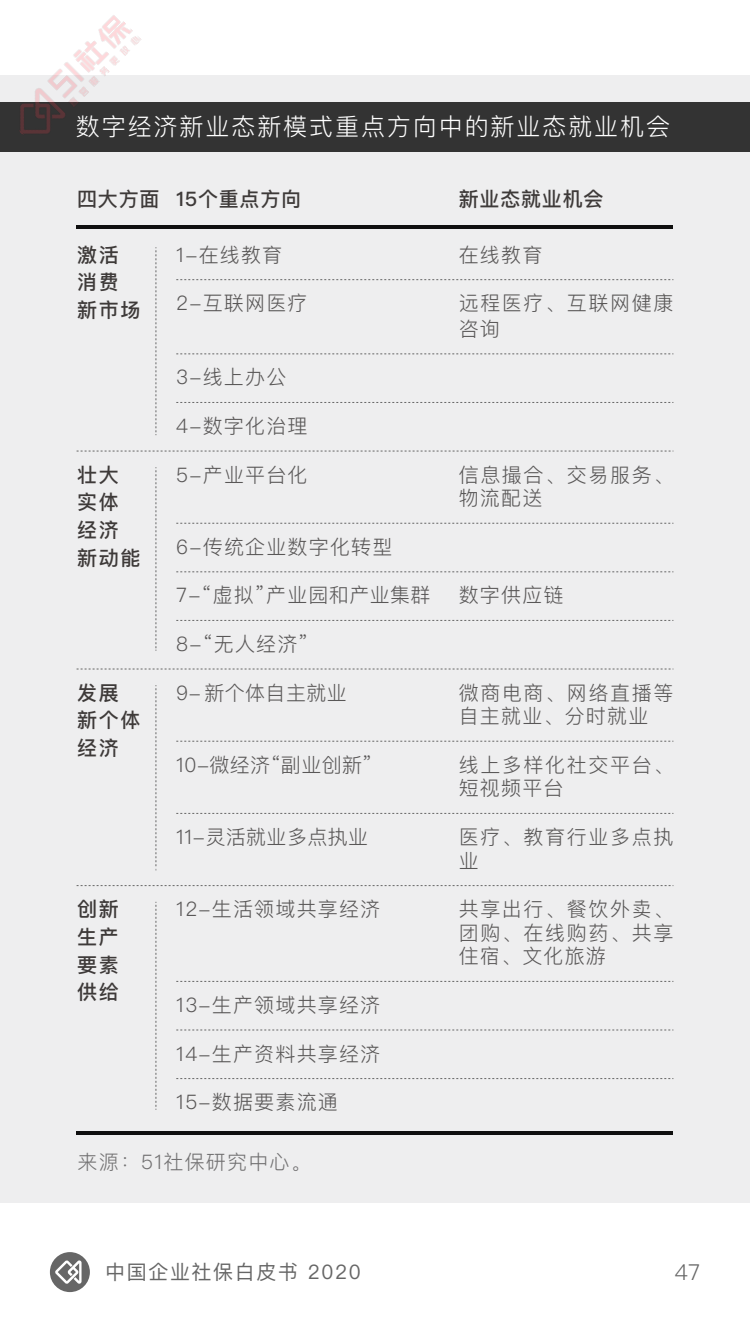
<style>
.page{position:relative;width:750px;height:1334px;background:#fff}
.page>*{position:absolute;margin:0;border:0;box-sizing:border-box;transform-origin:0 0}
.t1{font:300 24px "Ping Fang SC";letter-spacing:.08em;color:#fff}
.t2{font:300 22px "Ping Fang SC";color:#666}
.t3{font:300 20px/23.6px "Ping Fang SC";letter-spacing:.06em;color:#595757;text-align:justify}
.t4{font:300 20px/23.6px "Ping Fang SC";letter-spacing:.08em;color:#595757}
.t5{font:300 20px "Ping Fang SC";letter-spacing:.02em;color:#595757}
.t6{font:500 20px/27.7px "Ping Fang SC";letter-spacing:.08em;color:#3e3a39}
.t7{font:500 20px "Ping Fang SC";letter-spacing:.04em;color:#3e3a39}
.t8{font:20px "Ping Fang SC";letter-spacing:.08em;color:#666}
.t9{font:300 20px "Ping Fang SC";letter-spacing:.06em;color:#717071}
</style>
<div class="page">
<svg style="left:50px;top:1252px;width:40px;height:40px"></svg>
<div style="left:0;top:75px;width:750px;height:1127px;background:#eeeeef"></div>
<div style="left:0;top:102px;width:750px;height:50px;background:#333"></div>
<hr style="left:77px;top:226px;width:596px;height:3px;background:#0f0f0f">
<hr style="left:77px;top:1132px;width:596px;height:3px;background:#0f0f0f">
<svg style="left:77px;top:451px;width:596px;height:1px"></svg>
<svg style="left:176px;top:353px;width:497px;height:1px"></svg>
<svg style="left:176px;top:279px;width:497px;height:1px"></svg>
<svg style="left:176px;top:402px;width:497px;height:1px"></svg>
<svg style="left:156px;top:247px;width:1px;height:188px"></svg>
<svg style="left:156px;top:467px;width:1px;height:184px"></svg>
<svg style="left:156px;top:685px;width:1px;height:185px"></svg>
<svg style="left:156px;top:902px;width:1px;height:208px"></svg>
<svg style="left:77px;top:669px;width:596px;height:1px"></svg>
<svg style="left:77px;top:885px;width:596px;height:1px"></svg>
<svg style="left:176px;top:620px;width:497px;height:1px"></svg>
<svg style="left:176px;top:523px;width:497px;height:1px"></svg>
<svg style="left:176px;top:571px;width:497px;height:1px"></svg>
<svg style="left:176px;top:741px;width:497px;height:1px"></svg>
<svg style="left:176px;top:813px;width:497px;height:1px"></svg>
<svg style="left:176px;top:981px;width:497px;height:1px"></svg>
<svg style="left:176px;top:1030px;width:497px;height:1px"></svg>
<svg style="left:176px;top:1078px;width:497px;height:1px"></svg>
<img style="left:19px;top:15px;width:123px;height:120px">
<p class="t1" style="left:76px;top:112px;width:596px">数字经济新业态新模式重点方向中的新业态就业机会</p>
<p class="t6" style="left:77px;top:185px;width:84px">四大方面</p>
<p class="t6" style="left:77px;top:240px;width:65px">激活消费新市场</p>
<p class="t7" style="left:176px;top:186px;width:126px">15个重点方向</p>
<p class="t3" style="left:176px;top:242px;width:108px">1-在线教育</p>
<p class="t3" style="left:176px;top:291px;width:133px">2-互联网医疗</p>
<p class="t6" style="left:77px;top:460px;width:65px">壮大实体经济新动能</p>
<p class="t6" style="left:77px;top:678px;width:65px">发展新个体经济</p>
<p class="t3" style="left:176px;top:365px;width:112px">3-线上办公</p>
<p class="t3" style="left:176px;top:414px;width:133px">4-数字化治理</p>
<p class="t3" style="left:176px;top:462px;width:133px">5-产业平台化</p>
<p class="t3" style="left:176px;top:535px;width:218px">6-传统企业数字化转型</p>
<p class="t5" style="left:176px;top:583px;width:256px">7-“虚拟”产业园和产业集群</p>
<p class="t3" style="left:176px;top:632px;width:134px">8-“无人经济”</p>
<p class="t5" style="left:176px;top:680px;width:172px">9- 新个体自主就业</p>
<p class="t5" style="left:176px;top:752px;width:198px">10-微经济“副业创新”</p>
<p class="t6" style="left:77px;top:895px;width:43px;text-align:justify">创新生产要素供给</p>
<p class="t5" style="left:176px;top:825px;width:193px">11-灵活就业多点执业</p>
<p class="t3" style="left:176px;top:897px;width:206px">12-生活领域共享经济</p>
<p class="t3" style="left:176px;top:993px;width:206px">13-生产领域共享经济</p>
<p class="t3" style="left:176px;top:1041px;width:206px">14-生产资料共享经济</p>
<p class="t3" style="left:176px;top:1090px;width:163px">15-数据要素流通</p>
<p class="t9" style="left:78px;top:1149px;width:235px">来源：51社保研究中心。</p>
<p class="t7" style="left:459px;top:186px;width:146px">新业态就业机会</p>
<p class="t3" style="left:459px;top:242px;width:85px">在线教育</p>
<p class="t4" style="left:459px;top:290px;width:216px;line-height:25.6px">远程医疗、互联网健康咨询</p>
<p class="t4" style="left:459px;top:462px;width:216px">信息撮合、交易服务、物流配送</p>
<p class="t3" style="left:459px;top:583px;width:106px">数字供应链</p>
<p class="t4" style="left:459px;top:680px;width:216px">微商电商、网络直播等自主就业、分时就业</p>
<p class="t4" style="left:459px;top:753px;width:216px">线上多样化社交平台、短视频平台</p>
<p class="t4" style="left:459px;top:825px;width:216px">医疗、教育行业多点执业</p>
<p class="t3" style="left:459px;top:897px;width:216px">共享出行、餐饮外卖、团购、在线购药、共享住宿、文化旅游</p>
<p class="t8" style="left:105px;top:1259px;width:257px">中国企业社保白皮书 2020</p>
<p class="t2" style="left:675px;top:1258px;width:27px">47</p>
</div>
